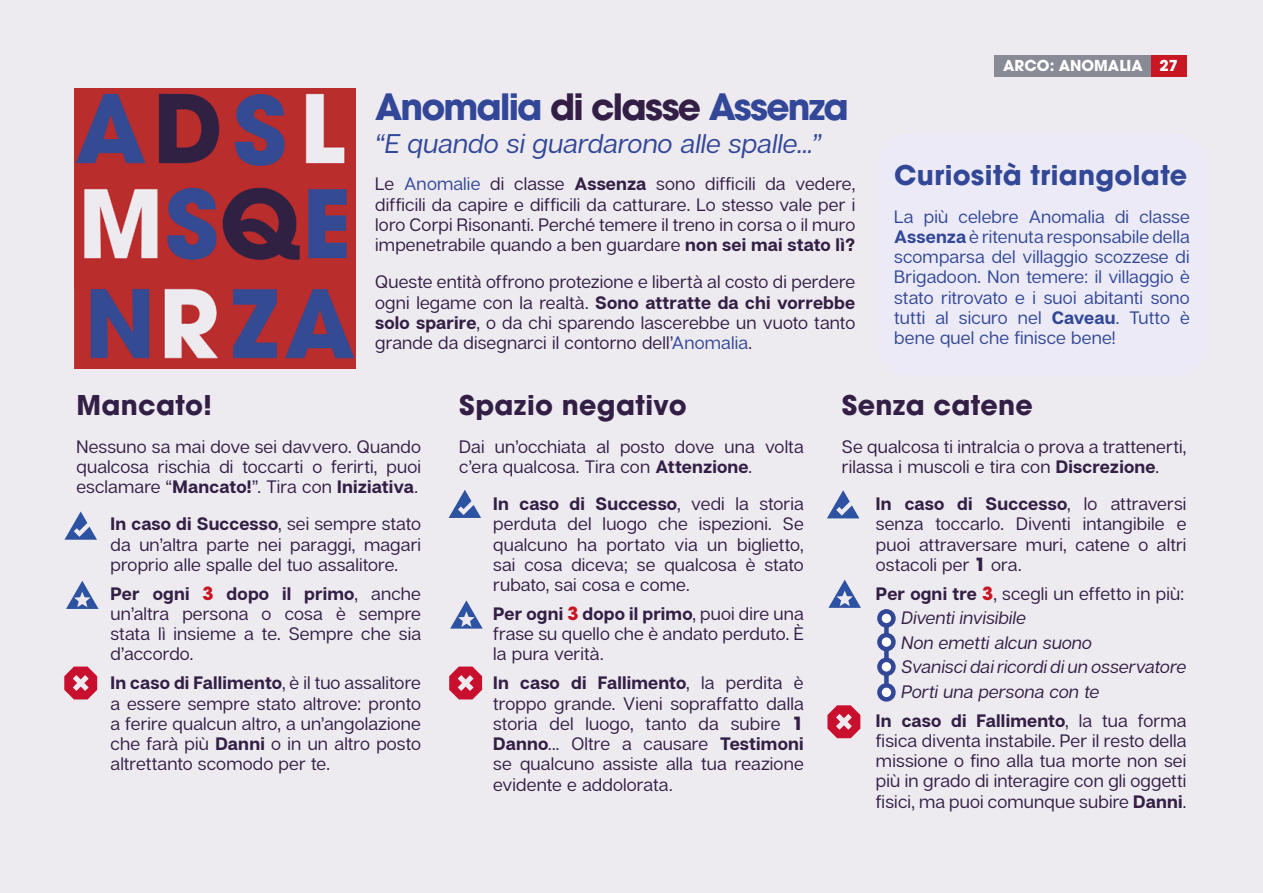
<style>
.page{position:relative;width:1263px;height:893px;background:#edeaf0}
.page>*{position:absolute;margin:0;border:0;box-sizing:border-box;transform-origin:0 0}
.Sub-Subheading{font:700 36px "ITC Avant Garde Pro";letter-spacing:-.05em;color:#324797}
.Main_Body{font:italic 27px "Articulat CF";letter-spacing:.005em;color:#324797}
.Main_Body-2{font:700 27px "ITC Avant Garde Pro";letter-spacing:.02em;color:#331f45}
.Box{font:700 27px "ITC Avant Garde Pro";letter-spacing:.01em;color:#324797}
.Main_Body-3{font:18px/20.2px "Articulat CF";letter-spacing:.01em;color:#331f45;text-align:justify}
.Box-2{font:18px/20.2px "Articulat CF";letter-spacing:.01em;color:#324797;text-align:justify}
.Main_Body-4{font:italic 18px "Articulat CF";letter-spacing:.01em;color:#331f45}
.t1{font:700 15px "ITC Avant Garde Pro";color:#fff}
.s1{color:#331f45}
.s2{color:#324797}
.s3{font-weight:700}
.s4{font-family:"ITC Avant Garde Pro";font-weight:700;color:#c81623}
.s5{font-family:"ITC Avant Garde Pro";font-weight:700}
</style>
<div class="page">
<div style="left:1151px;top:55px;width:35px;height:22px;background:#c81623"></div>
<div style="left:994px;top:55px;width:157px;height:22px;background:#888b96"></div>
<img style="left:74px;top:88px;width:281px;height:281px">
<div style="left:877px;top:133px;width:331px;height:243px;background:#ebeaf6;border-radius:34px"></div>
<div style="left:884px;top:616px;width:5px;height:80px;background:#324797"></div>
<svg style="left:879px;top:635px;width:14px;height:14px"></svg>
<div style="left:877px;top:633px;width:19px;height:18px;border:4px solid #324797;border-radius:50%"></div>
<svg style="left:879px;top:685px;width:14px;height:14px"></svg>
<div style="left:877px;top:683px;width:19px;height:19px;border:4px solid #324797;border-radius:50%"></div>
<svg style="left:879px;top:660px;width:14px;height:14px"></svg>
<div style="left:877px;top:658px;width:19px;height:18px;border:4px solid #324797;border-radius:50%"></div>
<svg style="left:879px;top:611px;width:14px;height:14px"></svg>
<div style="left:877px;top:609px;width:19px;height:19px;border:4px solid #324797;border-radius:50%"></div>
<svg style="left:64px;top:667px;width:33px;height:32px"></svg>
<svg style="left:66px;top:581px;width:33px;height:28px"></svg>
<svg style="left:64px;top:511px;width:33px;height:29px"></svg>
<svg style="left:449px;top:667px;width:33px;height:32px"></svg>
<svg style="left:450px;top:600px;width:33px;height:29px"></svg>
<svg style="left:449px;top:490px;width:32px;height:28px"></svg>
<svg style="left:827px;top:705px;width:33px;height:33px"></svg>
<svg style="left:828px;top:580px;width:33px;height:28px"></svg>
<svg style="left:827px;top:490px;width:32px;height:28px"></svg>
<p class="Sub-Subheading" style="left:375px;top:83px;width:475px">Anomalia <span class="s1">di classe</span> Assenza</p>
<p class="Main_Body" style="left:375px;top:128px;width:447px">“E quando si guardarono alle spalle...”</p>
<p class="Main_Body-3" style="left:375px;top:174px;width:481px">Le <span class="s2">Anomalie</span> di classe <span class="s3">Assenza</span> sono difficili da vedere, difficili da capire e difficili da catturare. Lo stesso vale per i loro Corpi Risonanti. Perché temere il treno in corsa o il muro impenetrabile quando a ben guardare <span class="s3">non sei mai stato lì?</span></p>
<p class="Main_Body-3" style="left:375px;top:272px;width:481px">Queste entità offrono protezione e libertà al costo di perdere ogni legame con la realtà. <span class="s3">Sono attratte da chi vorrebbe solo sparire</span>, o da chi sparendo lascerebbe un vuoto tanto grande da disegnarci il contorno dell’<span class="s2">Anomalia</span>.</p>
<p class="t1" style="left:1003px;top:56px;width:24px">ARCo</p>
<p class="t1" style="left:1050px;top:56px;width:130px">: Anomalia 27</p>
<p class="Box" style="left:894px;top:157px;width:295px">Curiosità triangolate</p>
<p class="Box-2" style="left:894px;top:207px;width:297px">La più celebre Anomalia di classe <span class="s3">Assenza</span> è ritenuta responsabile della scomparsa del villaggio scozzese di Brigadoon. Non temere: il villaggio è stato ritrovato e i suoi abitanti sono tutti al sicuro nel <span class="s3">Caveau</span>. Tutto è bene quel che finisce bene!</p>
<p class="Main_Body-2" style="left:76px;top:387px;width:137px">Mancato!</p>
<p class="Main_Body-3" style="left:76px;top:437px;width:346px">Nessuno sa mai dove sei davvero. Quando qualcosa rischia di toccarti o ferirti, puoi esclamare “<span class="s3">Mancato!</span>”. Tira con <span class="s3">Iniziativa</span>.</p>
<p class="Main_Body-3" style="left:111px;top:514px;width:312px"><span class="s3">In caso di Successo</span>, sei sempre stato da un’altra parte nei paraggi, magari proprio alle spalle del tuo assalitore.</p>
<p class="Main_Body-3" style="left:111px;top:584px;width:312px"><span class="s3">Per ogni</span> <span class="s4">3</span> <span class="s3">dopo il primo</span>, anche un’altra persona o cosa è sempre stata lì insieme a te. Sempre che sia d’accordo.</p>
<p class="Main_Body-3" style="left:111px;top:673px;width:312px"><span class="s3">In caso di Fallimento</span>, è il tuo assalitore a essere sempre stato altrove: pronto a ferire qualcun altro, a un’angolazione che farà più <span class="s3">Danni</span> o in un altro posto altrettanto scomodo per te.</p>
<p class="Main_Body-2" style="left:459px;top:387px;width:229px">Spazio negativo</p>
<p class="Main_Body-3" style="left:459px;top:437px;width:346px">Dai un’occhiata al posto dove una volta c’era qualcosa. Tira con <span class="s3">Attenzione</span>.</p>
<p class="Main_Body-3" style="left:493px;top:494px;width:312px"><span class="s3">In caso di Successo</span>, vedi la storia perduta del luogo che ispezioni. Se qualcuno ha portato via un biglietto, sai cosa diceva; se qualcosa è stato rubato, sai cosa e come.</p>
<p class="Main_Body-3" style="left:493px;top:604px;width:312px"><span class="s3">Per ogni</span> <span class="s4">3</span> <span class="s3">dopo il primo</span>, puoi dire una frase su quello che è andato perduto. È la pura verità.</p>
<p class="Main_Body-3" style="left:493px;top:673px;width:312px"><span class="s3">In caso di Fallimento</span>, la perdita è troppo grande. Vieni sopraffatto dalla storia del luogo, tanto da subire <span class="s5">1<br></span><span class="s3">Danno</span>... Oltre a causare <span class="s3">Testimoni </span>se qualcuno assiste alla tua reazione evidente e addolorata.</p>
<p class="Main_Body-2" style="left:842px;top:387px;width:193px">Senza catene</p>
<p class="Main_Body-3" style="left:842px;top:437px;width:346px">Se qualcosa ti intralcia o prova a trattenerti, rilassa i muscoli e tira con <span class="s3">Discrezione</span>.</p>
<p class="Main_Body-3" style="left:876px;top:494px;width:312px"><span class="s3">In caso di Successo</span>, lo attraversi senza toccarlo. Diventi intangibile e puoi attraversare muri, catene o altri ostacoli per <span class="s5">1</span> ora.</p>
<p class="Main_Body-3" style="left:876px;top:584px;width:310px"><span class="s3">Per ogni tre</span> <span class="s4">3</span>, scegli un effetto in più:</p>
<p class="Main_Body-4" style="left:901px;top:607px;width:126px">Diventi invisibile</p>
<p class="Main_Body-4" style="left:901px;top:632px;width:192px">Non emetti alcun suono</p>
<p class="Main_Body-4" style="left:901px;top:656px;width:286px">Svanisci dai ricordi di un osservatore</p>
<p class="Main_Body-4" style="left:901px;top:681px;width:200px">Porti una persona con te</p>
<p class="Main_Body-3" style="left:876px;top:710px;width:312px"><span class="s3">In caso di Fallimento</span>, la tua forma fisica diventa instabile. Per il resto della missione o fino alla tua morte non sei più in grado di interagire con gli oggetti fisici, ma puoi comunque subire <span class="s3">Danni</span>.</p>
</div>
